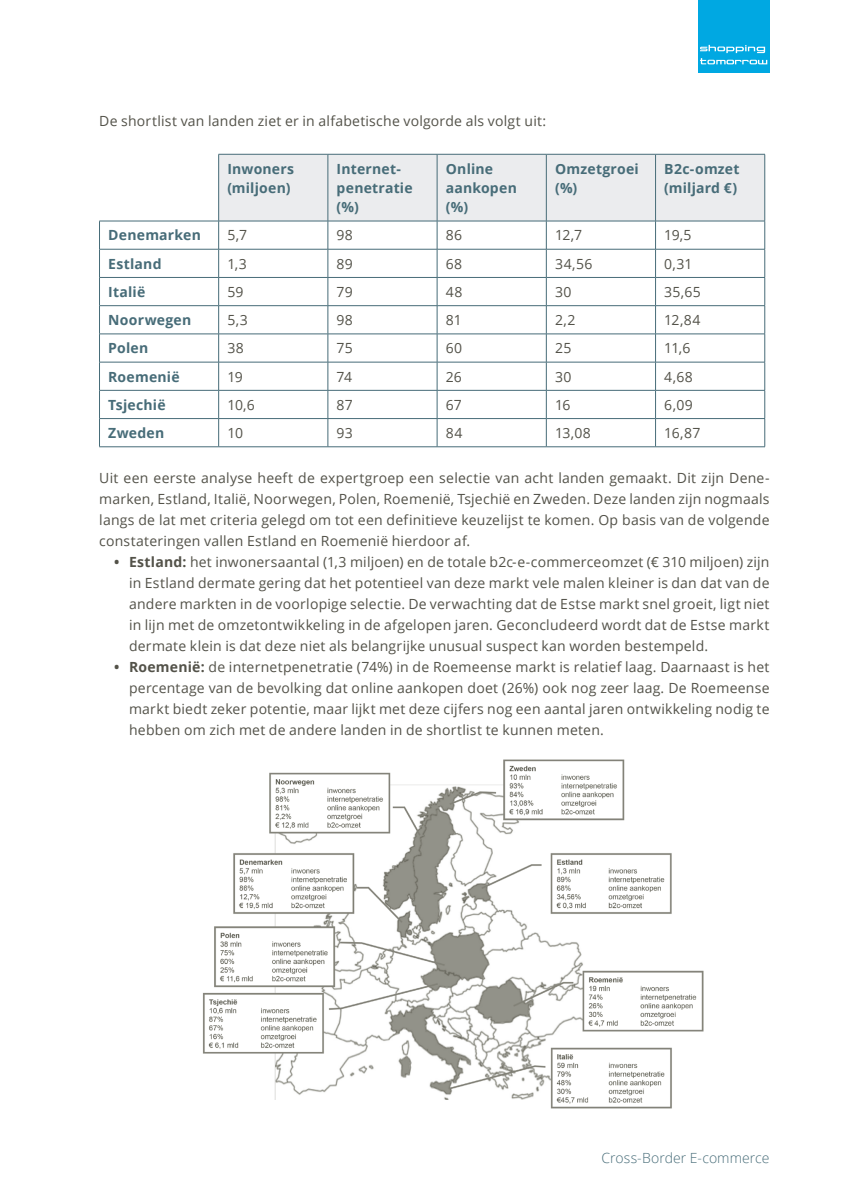
<style>
.page{position:relative;width:844px;height:1191px;background:#fff}
.page>*{position:absolute;margin:0;border:0;box-sizing:border-box;transform-origin:0 0}
._2020_Plat{font:14px/21px "Open Sans";letter-spacing:.015em;color:#535249;text-align:justify}
._2020_Tabel_Kop_Bold{font:700 14px/19.2px "Open Sans";letter-spacing:.015em;color:#476c78}
._2020_Tabel_plat{font:14px "Open Sans";letter-spacing:.015em;color:#535249}
.t1{font:300 14px "Open Sans";letter-spacing:.005em;color:#476c78}
.s1{font-weight:700}
</style>
<div class="page">
<div style="left:697px;top:0;width:72px;height:72px;background:#00a8e2"></div>
<svg style="left:700px;top:45px;width:67px;height:19px"></svg>
<hr style="left:99px;top:221px;width:119px;height:1px;background:#476c78">
<hr style="left:99px;top:249px;width:119px;height:1px;background:#476c78">
<hr style="left:99px;top:277px;width:119px;height:1px;background:#476c78">
<hr style="left:99px;top:305px;width:119px;height:1px;background:#476c78">
<hr style="left:99px;top:333px;width:119px;height:1px;background:#476c78">
<hr style="left:99px;top:362px;width:119px;height:1px;background:#476c78">
<hr style="left:99px;top:390px;width:119px;height:1px;background:#476c78">
<hr style="left:99px;top:418px;width:119px;height:1px;background:#476c78">
<svg style="left:99px;top:221px;width:1px;height:225px"></svg>
<svg style="left:218px;top:154px;width:547px;height:292px"></svg>
<hr style="left:99px;top:446px;width:119px;height:1px;background:#476c78">
<hr style="left:218px;top:446px;width:110px;height:1px;background:#476c78">
<hr style="left:328px;top:446px;width:109px;height:1px;background:#476c78">
<hr style="left:437px;top:446px;width:109px;height:1px;background:#476c78">
<hr style="left:546px;top:446px;width:109px;height:1px;background:#476c78">
<hr style="left:655px;top:446px;width:109px;height:1px;background:#476c78">
<img style="left:203px;top:759px;width:501px;height:350px">
<p class="_2020_Plat" style="left:99px;top:110px;width:448px">De shortlist van landen ziet er in alfabetische volgorde als volgt uit:</p>
<p class="_2020_Tabel_Kop_Bold" style="left:227px;top:159px;width:68px">Inwoners (miljoen)</p>
<p class="_2020_Tabel_Kop_Bold" style="left:336px;top:159px;width:77px">Internet&shy;penetratie (%)</p>
<p class="_2020_Tabel_Kop_Bold" style="left:446px;top:159px;width:72px">Online aankopen (%)</p>
<p class="_2020_Tabel_Kop_Bold" style="left:555px;top:159px;width:85px">Omzetgroei (%)</p>
<p class="_2020_Tabel_Kop_Bold" style="left:664px;top:159px;width:77px">B2c-omzet</p>
<p class="_2020_Tabel_Kop_Bold" style="left:664px;top:178px;width:74px">(miljard €)</p>
<p class="_2020_Tabel_Kop_Bold" style="left:108px;top:225px;width:94px">Denemarken</p>
<p class="_2020_Tabel_plat" style="left:227px;top:226px;width:21px">5,7</p>
<p class="_2020_Tabel_plat" style="left:336px;top:226px;width:18px">98</p>
<p class="_2020_Tabel_plat" style="left:446px;top:226px;width:18px">86</p>
<p class="_2020_Tabel_plat" style="left:555px;top:226px;width:28px">12,7</p>
<p class="_2020_Tabel_plat" style="left:664px;top:226px;width:29px">19,5</p>
<p class="_2020_Tabel_Kop_Bold" style="left:108px;top:254px;width:55px">Estland</p>
<p class="_2020_Tabel_plat" style="left:227px;top:254px;width:21px">1,3</p>
<p class="_2020_Tabel_plat" style="left:336px;top:254px;width:18px">89</p>
<p class="_2020_Tabel_plat" style="left:446px;top:254px;width:18px">68</p>
<p class="_2020_Tabel_plat" style="left:555px;top:254px;width:39px">34,56</p>
<p class="_2020_Tabel_plat" style="left:664px;top:254px;width:30px">0,31</p>
<p class="_2020_Tabel_Kop_Bold" style="left:108px;top:282px;width:39px">Italië</p>
<p class="_2020_Tabel_plat" style="left:227px;top:282px;width:17px">59</p>
<p class="_2020_Tabel_plat" style="left:336px;top:282px;width:18px">79</p>
<p class="_2020_Tabel_plat" style="left:446px;top:282px;width:18px">48</p>
<p class="_2020_Tabel_plat" style="left:555px;top:282px;width:18px">30</p>
<p class="_2020_Tabel_plat" style="left:664px;top:282px;width:38px">35,65</p>
<p class="_2020_Tabel_Kop_Bold" style="left:108px;top:310px;width:84px">Noorwegen</p>
<p class="_2020_Tabel_plat" style="left:227px;top:310px;width:22px">5,3</p>
<p class="_2020_Tabel_plat" style="left:336px;top:310px;width:18px">98</p>
<p class="_2020_Tabel_plat" style="left:446px;top:310px;width:18px">81</p>
<p class="_2020_Tabel_plat" style="left:555px;top:310px;width:22px">2,2</p>
<p class="_2020_Tabel_plat" style="left:664px;top:310px;width:38px">12,84</p>
<p class="_2020_Tabel_Kop_Bold" style="left:108px;top:338px;width:42px">Polen</p>
<p class="_2020_Tabel_plat" style="left:227px;top:339px;width:18px">38</p>
<p class="_2020_Tabel_plat" style="left:336px;top:339px;width:18px">75</p>
<p class="_2020_Tabel_plat" style="left:446px;top:339px;width:18px">60</p>
<p class="_2020_Tabel_plat" style="left:555px;top:339px;width:18px">25</p>
<p class="_2020_Tabel_plat" style="left:664px;top:339px;width:28px">11,6</p>
<p class="_2020_Tabel_Kop_Bold" style="left:108px;top:366px;width:73px">Roemenië</p>
<p class="_2020_Tabel_plat" style="left:227px;top:367px;width:17px">19</p>
<p class="_2020_Tabel_plat" style="left:336px;top:367px;width:17px">74</p>
<p class="_2020_Tabel_plat" style="left:446px;top:367px;width:18px">26</p>
<p class="_2020_Tabel_plat" style="left:555px;top:367px;width:18px">30</p>
<p class="_2020_Tabel_plat" style="left:664px;top:367px;width:30px">4,68</p>
<p class="_2020_Tabel_Kop_Bold" style="left:108px;top:395px;width:59px">Tsjechië</p>
<p class="_2020_Tabel_plat" style="left:227px;top:395px;width:29px">10,6</p>
<p class="_2020_Tabel_plat" style="left:336px;top:395px;width:18px">87</p>
<p class="_2020_Tabel_plat" style="left:446px;top:395px;width:18px">67</p>
<p class="_2020_Tabel_plat" style="left:555px;top:395px;width:17px">16</p>
<p class="_2020_Tabel_plat" style="left:664px;top:395px;width:30px">6,09</p>
<p class="_2020_Tabel_Kop_Bold" style="left:108px;top:423px;width:57px">Zweden</p>
<p class="_2020_Tabel_plat" style="left:227px;top:423px;width:17px">10</p>
<p class="_2020_Tabel_plat" style="left:336px;top:423px;width:18px">93</p>
<p class="_2020_Tabel_plat" style="left:446px;top:423px;width:18px">84</p>
<p class="_2020_Tabel_plat" style="left:555px;top:423px;width:37px">13,08</p>
<p class="_2020_Tabel_plat" style="left:664px;top:423px;width:38px">16,87</p>
<p class="_2020_Plat" style="left:99px;top:467px;width:671px">Uit een eerste analyse heeft de expertgroep een selectie van acht landen gemaakt. Dit zijn Dene&shy;marken, Estland, Italië, Noorwegen, Polen, Roemenië, Tsjechië en Zweden. Deze landen zijn nogmaals langs de lat met criteria gelegd om tot een definitieve keuzelijst te komen. Op basis van de volgende constateringen vallen Estland en Roemenië hierdoor af.</p>
<p class="_2020_Plat" style="left:129px;top:551px;width:641px;text-indent:-15px"><span class="s1">• Estland:</span> het inwonersaantal (1,3 miljoen) en de totale b2c-e-commerceomzet (€ 310 miljoen) zijn in Estland dermate gering dat het potentieel van deze markt vele malen kleiner is dan dat van de andere markten in de voorlopige selectie. De verwachting dat de Estse markt snel groeit, ligt niet in lijn met de omzetontwikkeling in de afgelopen jaren. Geconcludeerd wordt dat de Estse markt dermate klein is dat deze niet als belangrijke unusual suspect kan worden bestempeld.</p>
<p class="_2020_Plat" style="left:129px;top:656px;width:641px;text-indent:-15px"><span class="s1">• Roemenië:</span> de internetpenetratie (74%) in de Roemeense markt is relatief laag. Daarnaast is het percentage van de bevolking dat online aankopen doet (26%) ook nog zeer laag. De Roemeense markt biedt zeker potentie, maar lijkt met deze cijfers nog een aantal jaren ontwikkeling nodig te hebben om zich met de andere landen in de shortlist te kunnen meten.</p>
<p class="t1" style="left:601px;top:1148px;width:169px">Cross-Border E-commerce</p>
</div>
